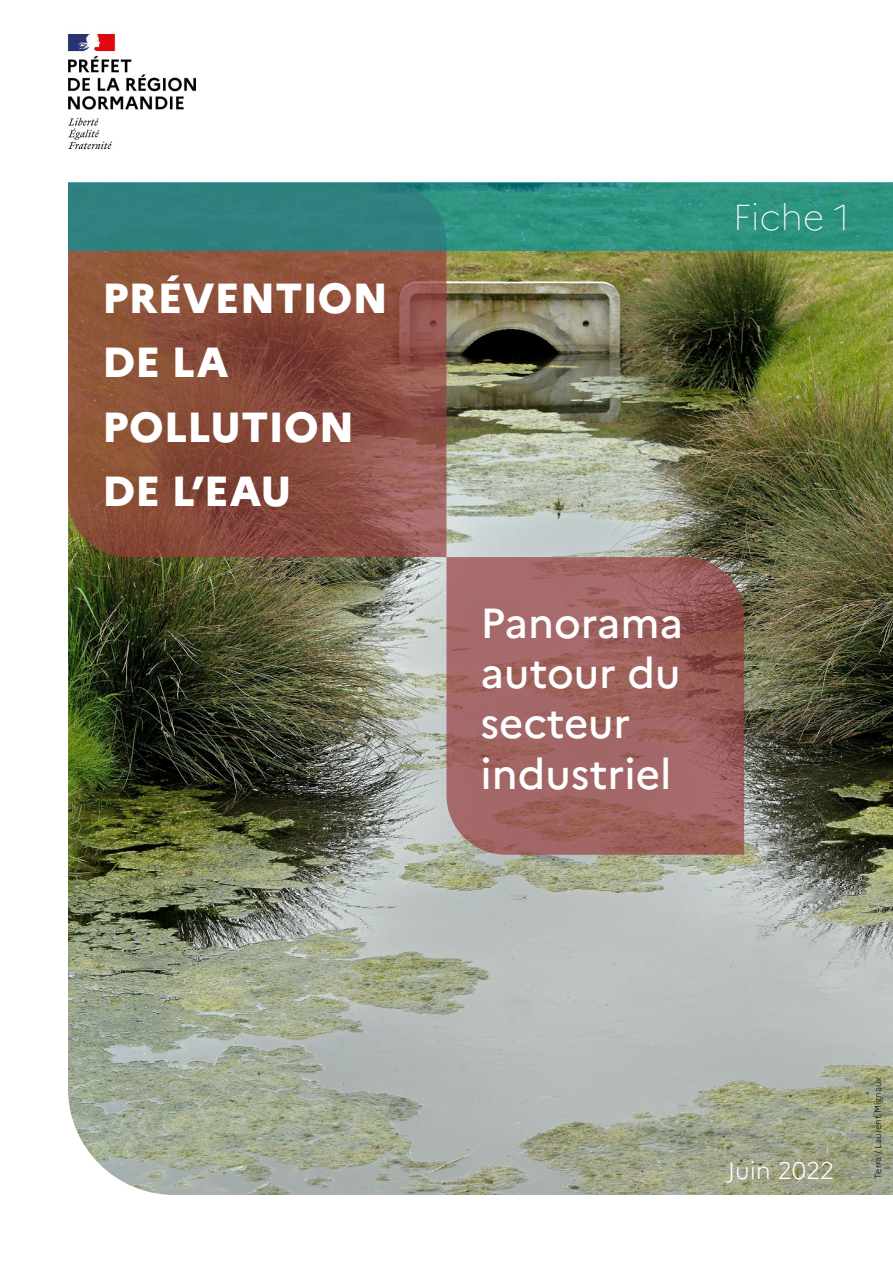
<style>
.page{position:relative;width:893px;height:1263px;background:#fff}
.page>*{position:absolute;margin:0;border:0;box-sizing:border-box;transform-origin:0 0}
.t1{font:500 42px/50.4px "Marianne";color:#fff}
.t2{font:800 42px/64.5px "Marianne";color:#fff}
.t3{font:100 36px "Marianne";color:#fff}
.t4{font:300 24px "Marianne";color:#fff}
.t5{font:300 9px "Marianne";color:#000}
</style>
<div class="page">
<img style="left:68px;top:251px;width:825px;height:944px">
<img style="left:67px;top:33px;width:129px;height:117px">
<svg style="left:68px;top:251px;width:378px;height:306px;background:#8b4f3d"></svg>
<svg style="left:68px;top:183px;width:825px;height:68px;background:#2d8a80"></svg>
<svg style="left:446px;top:557px;width:298px;height:298px;background:#9f6462"></svg>
<p class="t2" style="left:102px;top:262px;width:288px">PRÉVENTION<br>DE LA<br>POLLUTION<br>DE L’EAU</p>
<p class="t3" style="left:733px;top:190px;width:119px">Fiche 1</p>
<p class="t1" style="left:480px;top:594px;width:204px">Panorama autour du secteur industriel</p>
<p class="t4" style="left:728px;top:1152px;width:108px">Juin 2022</p>
<p class="t5" style="left:871px;top:1178px;width:103px;rotate:-90deg">Terra / Laurent Mignaux</p>
</div>
